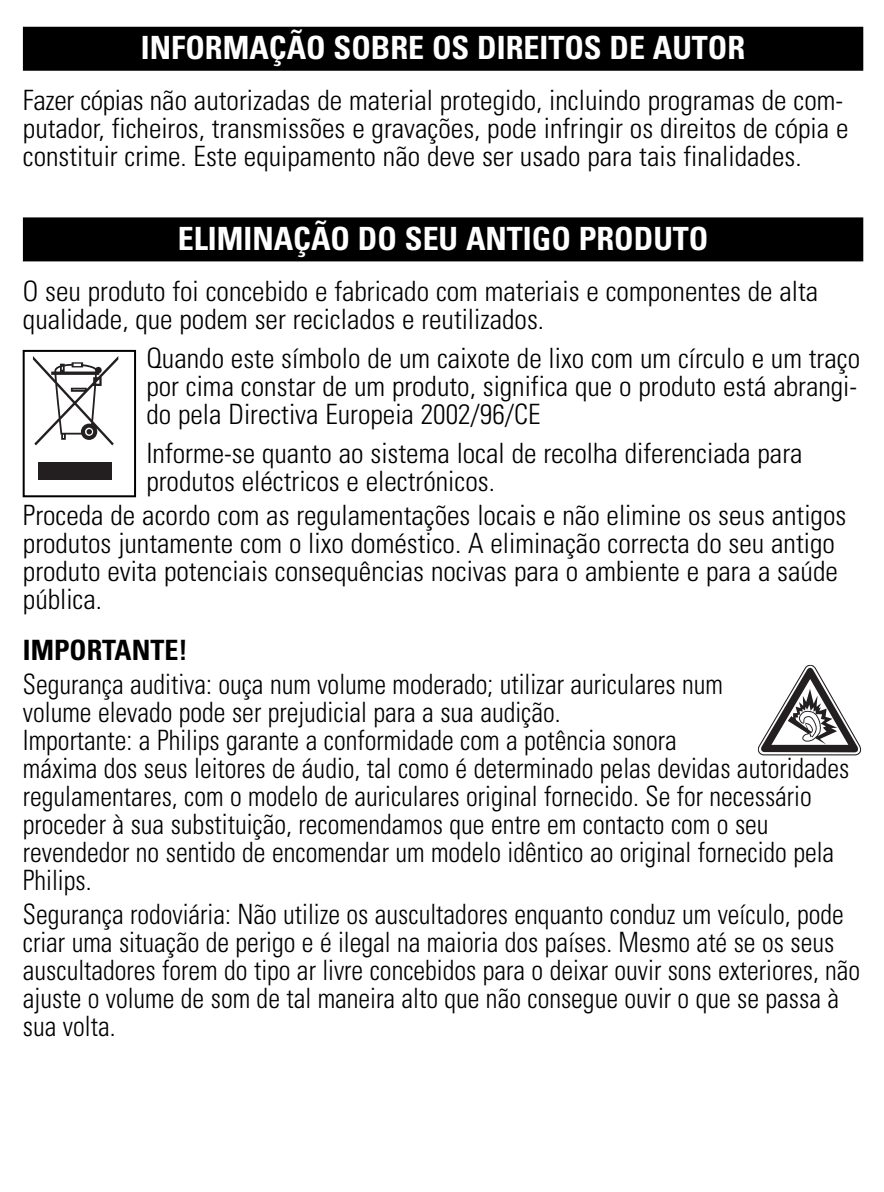
<style>
.page{position:relative;width:884px;height:1192px;background:#fff}
.page>*{position:absolute;margin:0;border:0;box-sizing:border-box;transform-origin:0 0}
.t1{font:700 condensed 32px "Univers";color:#fff}
.t2{font:300 condensed 28px/28px "Univers";color:#000}
.t3{font:300 condensed 28px/28px "Univers";color:#000;scale:.94 1}
.t4{font:700 condensed 28px "Univers";color:#000}
</style>
<div class="page">
<div style="left:23px;top:27px;width:840px;height:44px;background:#000"></div>
<div style="left:23px;top:217px;width:840px;height:44px;background:#000"></div>
<div style="left:38px;top:462px;width:74px;height:17px;background:#231f20"></div>
<svg style="left:33px;top:356px;width:85px;height:89px"></svg>
<div style="left:23px;top:350px;width:113px;height:147px;border:2px solid #000"></div>
<svg style="left:758px;top:665px;width:104px;height:91px"></svg>
<p class="t1" style="left:141px;top:36px;width:606px">INFORMAÇÃO SOBRE OS DIREITOS DE AUTOR</p>
<p class="t2" style="left:23px;top:89px;width:827px">Fazer cópias não autorizadas de material protegido, incluindo programas de com&shy;putador, ficheiros, transmissões e gravações, pode infringir os direitos de cópia e constituir crime. Este equipamento não deve ser usado para tais finalidades.</p>
<p class="t1" style="left:178px;top:227px;width:532px">ELIMINAÇÃO DO SEU ANTIGO PRODUTO</p>
<p class="t2" style="left:23px;top:280px;width:797px">O seu produto foi concebido e fabricado com materiais e componentes de alta qualidade, que podem ser reciclados e reutilizados.</p>
<p class="t2" style="left:146px;top:347px;width:715px;text-align:justify">Quando este símbolo de um caixote de lixo com um círculo e um traço por cima constar de um produto, significa que o produto está abrangi&shy;do pela Directiva Europeia 2002/96/CE</p>
<p class="t2" style="left:146px;top:442px;width:658px">Informe-se quanto ao sistema local de recolha diferenciada para produtos eléctricos e electrónicos.</p>
<p class="t2" style="left:23px;top:504px;width:825px">Proceda de acordo com as regulamentações locais e não elimine os seus antigos produtos juntamente com o lixo doméstico. A eliminação correcta do seu antigo produto evita potenciais consequências nocivas para o ambiente e para a saúde pública.</p>
<p class="t4" style="left:23px;top:640px;width:166px">IMPORTANTE!</p>
<p class="t3" style="left:23px;top:673px;width:881px">Segurança auditiva: ouça num volume moderado; utilizar auriculares num<br>volume elevado pode ser prejudicial para a sua audição.<br>Importante: a Philips garante a conformidade com a potência sonora<br>máxima dos seus leitores de áudio, tal como é determinado pelas devidas autoridades regulamentares, com o modelo de auriculares original fornecido. Se for necessário proceder à sua substituição, recomendamos que entre em contacto com o seu revendedor no sentido de encomendar um modelo idêntico ao original fornecido pela Philips.</p>
<p class="t3" style="left:23px;top:903px;width:892px">Segurança rodoviária: Não utilize os auscultadores enquanto conduz um veículo, pode criar uma situação de perigo e é ilegal na maioria dos países. Mesmo até se os seus auscultadores forem do tipo ar livre concebidos para o deixar ouvir sons exteriores, não ajuste o volume de som de tal maneira alto que não consegue ouvir o que se passa à sua volta.</p>
</div>
